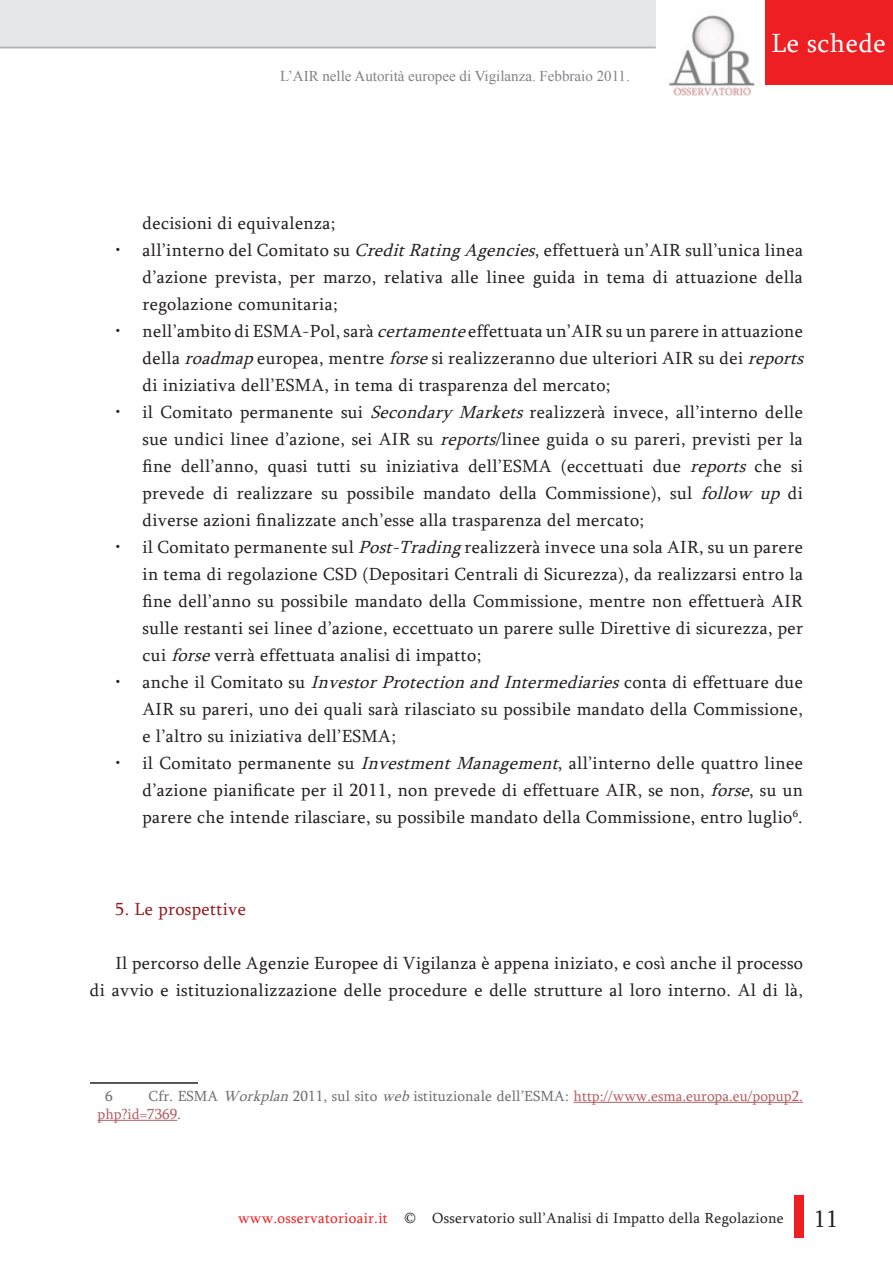
<style>
.page{position:relative;width:893px;height:1263px;background:#fff}
.page>*{position:absolute;margin:0;border:0;box-sizing:border-box;transform-origin:0 0}
.t1{font:27px "Sylfaen";letter-spacing:.02em;color:#fff}
.t2{font:18px/27px "Sylfaen";letter-spacing:.02em;color:#231f20;text-align:justify}
.t3{font:18px "Sylfaen";letter-spacing:.02em;color:#931a1e}
.t4{font:15px/18px "Sylfaen";letter-spacing:.01em;color:#6c6d70}
.t5{font:15px "Sylfaen";letter-spacing:.02em;color:#231f20}
.t6{font:15px "Times New Roman";color:#808285}
.s1{font-style:italic}
.s2{color:#b45f61}
.s3{color:#ee1f23}
.s4{font-size:24px}
</style>
<div class="page">
<div style="left:765px;top:0;width:128px;height:84px;background:#ee1f23"></div>
<img style="left:655px;top:0;width:101px;height:96px">
<div style="left:0;top:0;width:655px;height:48px;background:#e6e7e9"></div>
<img style="left:794px;top:1195px;width:9px;height:42px">
<hr style="left:0;top:47px;width:656px;height:1px;background:#b2b3b7">
<hr style="left:90px;top:1082px;width:108px;height:2px;background:#231f20">
<hr style="left:573px;top:1102px;width:230px;height:1px;background:#b45f61">
<hr style="left:98px;top:1120px;width:79px;height:1px;background:#b45f61">
<p class="t6" style="left:280px;top:66px;width:351px">L’AIR nelle Autorità europee di Vigilanza. Febbraio 2011.</p>
<h1 class="t1" style="left:771px;top:25px;width:116px">Le schede</h1>
<p class="t2" style="left:142px;top:209px;width:194px">decisioni di equivalenza;</p>
<p class="t2" style="left:142px;top:236px;width:662px;text-indent:-27px">• all’interno del Comitato su <span class="s1">CreditRatingAgencies</span>, effettuerà un’AIR sull’unica linea d’azione prevista, per marzo, relativa alle linee guida in tema di attuazione della regolazione comunitaria;</p>
<p class="t2" style="left:142px;top:317px;width:668px;text-align:left;text-indent:-27px">• nell’ambito di ESMA-Pol, sarà <span class="s1">certamente</span>effettuata un’AIR su un parere in attuazione della <span class="s1">roadmap</span>europea, mentre <span class="s1">forse</span>si realizzeranno due ulteriori AIR su dei <span class="s1">reports </span>di iniziativa dell’ESMA, in tema di trasparenza del mercato;</p>
<p class="t2" style="left:142px;top:398px;width:662px;text-indent:-27px">• il Comitato permanente sui <span class="s1">Secondary Markets</span> realizzerà invece, all’interno delle sue undici linee d’azione, sei AIR su <span class="s1">reports</span>/linee guida o su pareri, previsti per la fine dell’anno, quasi tutti su iniziativa dell’ESMA (eccettuati due <span class="s1">reports</span> che si prevede di realizzare su possibile mandato della Commissione), sul <span class="s1">follow up</span> di diverse azioni finalizzate anch’esse alla trasparenza del mercato;</p>
<p class="t2" style="left:143px;top:533px;width:662px;text-indent:-27px">• il Comitato permanente sul <span class="s1">Post-Trading</span>realizzerà invece una sola AIR, su un parere in tema di regolazione CSD (Depositari Centrali di Sicurezza), da realizzarsi entro la fine dell’anno su possibile mandato della Commissione, mentre non effettuerà AIR sulle restanti sei linee d’azione, eccettuato un parere sulle Direttive di sicurezza, per cui <span class="s1">forse</span>verrà effettuata analisi di impatto;</p>
<p class="t2" style="left:142px;top:668px;width:662px;text-indent:-27px">• a n c h e i l C o m i t a t o s u <span class="s1">InvestorProtectionandIntermediaries</span>c o n t a d i e ffe t t u a r e d u e AIR su pareri, uno dei quali sarà rilasciato su possibile mandato della Commissione, e l’altro su iniziativa dell’ESMA;</p>
<p class="t2" style="left:142px;top:749px;width:662px;text-indent:-27px">• il Comitato permanente su <span class="s1">InvestmentManagement</span>, all’interno delle quattro linee d’azione pianificate per il 2011, non prevede di effettuare AIR, se non, <span class="s1">forse</span>, su un parere che intende rilasciare, su possibile mandato della Commissione, entro luglio<sup>6</sup>.</p>
<p class="t3" style="left:115px;top:897px;width:132px">5. Le prospettive</p>
<p class="t2" style="left:90px;top:949px;width:715px;text-align:right">Il percorso delle Agenzie Europee di Vigilanza è appena iniziato, e così anche il processo<br>di avvio e istituzionalizzazione delle procedure e delle strutture al loro interno. Al di là,</p>
<p class="t4" style="left:97px;top:1086px;width:707px;text-indent:51px">Cfr. ESMA <span class="s1">Workplan</span>2011, sul sito <span class="s1">web</span>istituzionale dell’ESMA: <span class="s2">http://www.esma.europa.eu/popup2. php?id=7369</span>.</p>
<p class="t4" style="left:105px;top:1086px;width:9px">6</p>
<p class="t5" style="left:238px;top:1208px;width:602px"><span class="s3">www.osservatorioair.it</span> © Osservatorio sull’Analisi di Impatto della Regolazione <span class="s4">11</span></p>
</div>
